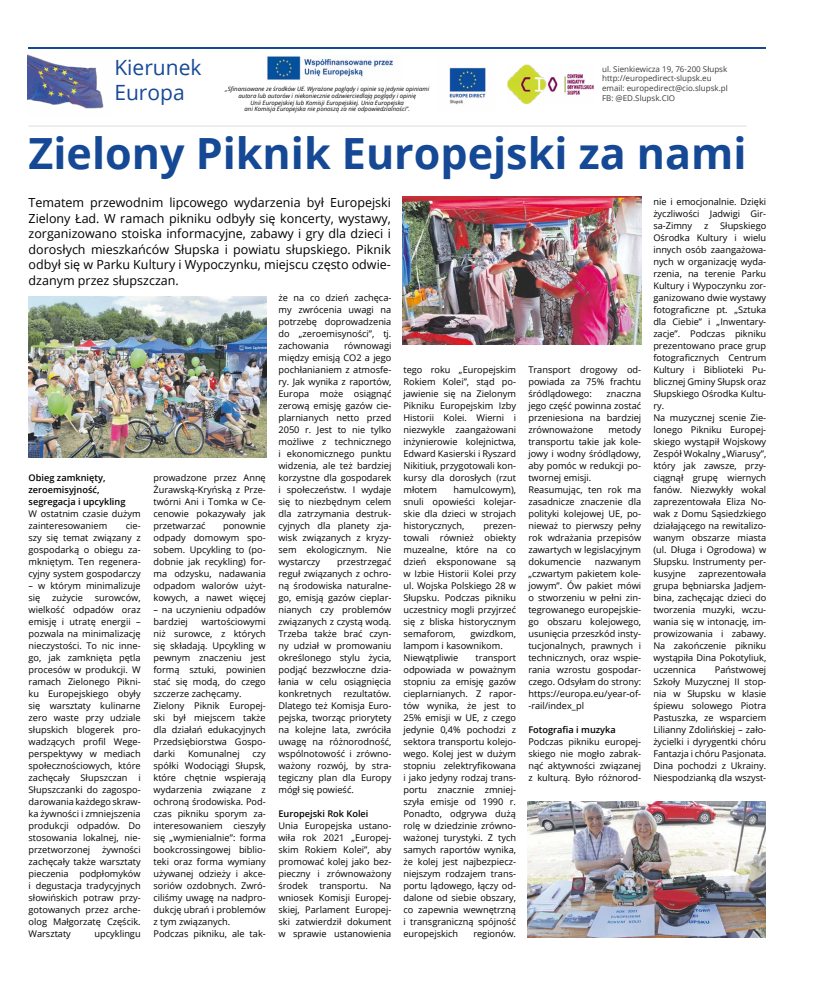
<style>
.page{position:relative;width:820px;height:993px;background:#fff}
.page>*{position:absolute;margin:0;border:0;box-sizing:border-box;transform-origin:0 0}
.t1{font:700 43px "Open Sans";color:#154996}
.t2{font:21px/25.2px "Open Sans";color:#154996}
.t3{font:12.5px/15.5px "Open Sans";color:#000;text-align:justify}
.t4{font:9.2px/12px "Open Sans";color:#000;text-align:justify}
.t5{font:600 9.2px/12px "Open Sans";color:#000}
.t6{font:8px/9.6px "Open Sans";color:#3c3c3b}
.t7{font:italic 6px/6.8px "Open Sans";color:#000;text-align:center}
</style>
<div class="page">
<hr style="left:29px;top:125px;width:717px;height:2px;background:#e3e3e3">
<img style="left:28px;top:296px;width:238px;height:161px">
<img style="left:403px;top:196px;width:237px;height:148px">
<img style="left:527px;top:801px;width:238px;height:136px">
<hr style="left:28px;top:48px;width:737px;height:1px;background:#154996">
<img style="left:449px;top:67px;width:37px;height:38px">
<img style="left:507px;top:64px;width:85px;height:39px">
<img style="left:28px;top:54px;width:76px;height:55px">
<img style="left:266px;top:56px;width:127px;height:24px">
<h2 class="t2" style="left:114px;top:54px;width:89px">Kierunek<br>Europa</h2>
<p class="t6" style="left:602px;top:64px;width:127px">ul. Sienkiewicza 19, 76-200 Słupsk http://europedirect-slupsk.eu email: europedirect@cio.slupsk.pl<br>FB: @ED.Slupsk.CIO</p>
<p class="t7" style="left:225px;top:85px;width:205px">„Sfinansowane ze środków UE. Wyrażone poglądy i opinie są jedynie opiniami autora lub autorów i niekoniecznie odzwierciedlają poglądy i opinię<br>Unii Europejskiej lub Komisji Europejskiej. Unia Europejska<br>ani Komisja Europejska nie ponoszą za nie odpowiedzialności”.</p>
<h1 class="t1" style="left:29px;top:123px;width:719px">Zielony Piknik Europejski za nami</h1>
<p class="t3" style="left:29px;top:195px;width:364px">Tematem przewodnim lipcowego wydarzenia był Europejski Zielony Ład. W ramach pikniku odbyły się koncerty, wystawy, zorganizowano stoiska informacyjne, zabawy i gry dla dzieci i dorosłych mieszkańców Słupska i powiatu słupskiego. Piknik odbył się w Parku Kultury i Wypoczynku, miejscu często odwie&shy;dzanym przez słupszczan.</p>
<p class="t4" style="left:653px;top:195px;width:114px">nie i emocjonalnie. Dzięki życzliwości Jadwigi Gir&shy;sa-Zimny</p>
<p class="t4" style="left:653px;top:219px;width:114px;text-align:left;text-indent:67px">Słupskiego<br>Ośrodka Kultury i wielu innych osób zaangażowa&shy;nych w organizację wyda&shy;rzenia, na terenie Parku<br>Kultury i Wypoczynku zor&shy;ganizowano dwie wystawy fotograficzne pt. „Sztuka dla Ciebie” i „Inwentary&shy;zacje”. Podczas pikniku prezentowano prace grup fotograficznych Centrum<br>Kultury i Biblioteki Pu&shy;blicznej Gminy Słupsk oraz<br>Słupskiego Ośrodka Kultu&shy;ry.<br>Na muzycznej scenie Zie&shy;lonego Pikniku Europej&shy;skiego wystąpił Wojskowy<br>Zespół Wokalny „Wiarusy”, który jak zawsze, przy&shy;ciągnął grupę wiernych fanów. Niezwykły wokal zaprezentowała Eliza No&shy;wak z Domu Sąsiedzkiego działającego na rewitalizo&shy;wanym obszarze miasta (ul. Długa i Ogrodowa) w<br>Słupsku. Instrumenty per&shy;kusyjne</p>
<p class="t4" style="left:703px;top:219px;width:6px">z</p>
<p class="t4" style="left:278px;top:291px;width:114px">że na co dzień zachęca&shy;my zwrócenia uwagi na potrzebę doprowadzenia do „zeroemisyności”, tj. zachowania</p>
<p class="t4" style="left:278px;top:339px;width:114px;text-indent:66px">równowagi między emisją CO2 a jego pochłanianiem z atmosfe&shy;ry. Jak wynika z raportów, Europa może osiągnąć zerową emisję gazów cie&shy;plarnianych netto przed 2050 r. Jest to nie tylko możliwe z technicznego i ekonomicznego punktu widzenia, ale też bardziej korzystne dla gospodarek i społeczeństw. I wydaje się to niezbędnym celem dla zatrzymania destruk&shy;cyjnych dla planety zja&shy;wisk związanych z kryzy&shy;sem ekologicznym. Nie wystarczy</p>
<p class="t4" style="left:528px;top:363px;width:114px">Transport drogowy od&shy;powiada za 75% frachtu śródlądowego:</p>
<p class="t4" style="left:403px;top:363px;width:114px">tego roku „Europejskim Rokiem Kolei”, stąd po&shy;jawienie się na Zielonym Pikniku Europejskim Izby Historii Kolei. Wierni i niezwykle zaangażowani inżynierowie kolejnictwa, Edward Kasierski i Ryszard Nikitiuk, przygotowali kon&shy;kursy dla dorosłych (rzut młotem</p>
<p class="t4" style="left:528px;top:387px;width:114px;text-indent:78px">znaczna jego część powinna zostać przeniesiona na bardziej zrównoważone</p>
<p class="t4" style="left:528px;top:423px;width:114px;text-align:left;text-indent:80px">metody transportu takie jak kole&shy;jowy i wodny śródlądowy, aby pomóc w redukcji po&shy;twornej emisji.<br>Reasumując, ten rok ma zasadnicze znaczenie dla polityki kolejowej UE, po&shy;nieważ to pierwszy pełny rok wdrażania przepisów zawartych w legislacyjnym dokumencie</p>
<p class="t4" style="left:153px;top:471px;width:114px">prowadzone przez Annę Żurawską-Kryńską z Prze&shy;twórni Ani i Tomka w Ce&shy;cenowie pokazywały jak przetwarzać</p>
<p class="t5" style="left:29px;top:471px;width:98px">Obieg zamknięty, zeroemisyjność, segregacja i upcykling</p>
<p class="t4" style="left:29px;top:507px;width:114px">W ostatnim czasie dużym zainteresowaniem</p>
<p class="t4" style="left:403px;top:483px;width:114px;text-indent:50px">hamulcowym), snuli opowieści kolejar&shy;skie dla dzieci w strojach historycznych,</p>
<p class="t4" style="left:29px;top:519px;width:114px;text-indent:97px">cie&shy;szy się temat związany z gospodarką o obiegu za&shy;mkniętym. Ten regenera&shy;cyjny system gospodarczy</p>
<p class="t4" style="left:29px;top:579px;width:114px">– w którym minimalizuje się</p>
<p class="t4" style="left:153px;top:519px;width:114px;text-indent:69px">ponownie odpady domowym spo&shy;sobem. Upcykling to (po&shy;dobnie jak recykling) for&shy;ma odzysku, nadawania odpadom walorów użyt&shy;kowych, a nawet więcej</p>
<p class="t4" style="left:153px;top:603px;width:114px">– na uczynieniu odpadów bardziej</p>
<p class="t4" style="left:403px;top:519px;width:114px;text-indent:80px">prezen&shy;towali również obiekty muzealne, które na co dzień eksponowane są w Izbie Historii Kolei przy ul. Wojska Polskiego 28 w Słupsku. Podczas pikniku uczestnicy mogli przyjrzeć się z bliska historycznym semaforom,</p>
<p class="t4" style="left:278px;top:555px;width:114px;text-indent:59px">przestrzegać reguł związanych z ochro&shy;ną środowiska naturalne&shy;go, emisją gazów cieplar&shy;nianych czy problemów związanych z czystą wodą.<br>Trzeba także brać czyn&shy;ny udział w promowaniu określonego stylu życia, podjąć bezzwłoczne dzia&shy;łania w celu osiągnięcia konkretnych</p>
<p class="t4" style="left:528px;top:555px;width:114px;text-indent:66px">nazwanym „czwartym pakietem kole&shy;jowym”. Ów pakiet mówi o stworzeniu w pełni zin&shy;tegrowanego europejskie&shy;go obszaru kolejowego, usunięcia przeszkód insty&shy;tucjonalnych, prawnych i technicznych, oraz wspie&shy;rania wzrostu gospodar&shy;czego. Odsyłam do strony: https://europa.eu/year-of--rail/index_pl</p>
<p class="t5" style="left:528px;top:723px;width:89px">Fotografia i muzyka</p>
<p class="t4" style="left:528px;top:735px;width:114px">Podczas pikniku europej&shy;skiego nie mogło zabrak&shy;nąć aktywności związanej z kulturą. Było różnorod-</p>
<p class="t4" style="left:653px;top:567px;width:114px;text-indent:45px">zaprezentowała grupa bębniarska Jadjem&shy;bina, zachęcając dzieci do tworzenia muzyki, wczu&shy;wania się w intonację, im&shy;prowizowania i zabawy.<br>Na zakończenie pikniku wystąpiła Dina Pokotyliuk, uczennica</p>
<p class="t4" style="left:29px;top:591px;width:114px;text-indent:66px">surowców, wielkość odpadów oraz emisję i utratę energii – pozwala na minimalizację nieczystości. To nic inne&shy;go, jak zamknięta pętla procesów w produkcji. W ramach Zielonego Pikni&shy;ku Europejskiego obyły się warsztaty kulinarne zero waste przy udziale słupskich blogerek pro&shy;wadzących profil Wege&shy;perspektywy w mediach społecznościowych, które zachęcały Słupszczan i Słupszczanki do zagospo&shy;darowania każdego skraw&shy;ka żywności i zmniejszenia produkcji odpadów. Do stosowania lokalnej, nie&shy;przetworzonej</p>
<p class="t4" style="left:52px;top:591px;width:32px">zużycie</p>
<p class="t4" style="left:153px;top:615px;width:114px;text-align:left;text-indent:48px">wartościowymi niż surowce, z których się składają. Upcykling w pewnym znaczeniu jest formą sztuki, powinien stać się modą, do czego szczerze zachęcamy.<br>Zielony Piknik Europej&shy;ski był miejscem także dla działań edukacyjnych<br>Przedsiębiorstwa Gospo&shy;darki</p>
<p class="t4" style="left:403px;top:627px;width:114px;text-align:left;text-indent:67px">gwizdkom, lampom i kasownikom.<br>Niewątpliwie</p>
<p class="t4" style="left:403px;top:651px;width:114px;text-indent:72px">transport odpowiada w poważnym stopniu za emisję gazów cieplarnianych. Z rapor&shy;tów wynika, że jest to 25% emisji w UE, z czego jedynie 0,4% pochodzi z sektora transportu kolejo&shy;wego. Kolej jest w dużym stopniu zelektryfikowana i jako jedyny rodzaj trans&shy;portu znacznie zmniej&shy;szyła emisje od 1990 r.<br>Ponadto, odgrywa dużą rolę w dziedzinie zrówno&shy;ważonej turystyki. Z tych samych raportów wynika, że kolej jest najbezpiecz&shy;niejszym rodzajem trans&shy;portu lądowego, łączy od&shy;dalone od siebie obszary, co zapewnia wewnętrzną i transgraniczną spójność europejskich</p>
<p class="t4" style="left:653px;top:663px;width:114px;text-indent:62px">Państwowej Szkoły Muzycznej II stop&shy;nia w Słupsku w klasie śpiewu solowego Piotra Pastuszka, ze wsparciem Lilianny Zdolińskiej – zało&shy;życielki i dyrygentki chóru Fantazja i chóru Pasjonata.<br>Dina pochodzi z Ukrainy.<br>Niespodzianką dla wszyst-</p>
<p class="t4" style="left:278px;top:687px;width:114px;text-indent:65px">rezultatów.<br>Dlatego też Komisja Euro&shy;pejska, tworząc priorytety na kolejne lata, zwróciła uwagę na różnorodność, wspólnotowość i zrówno&shy;ważony rozwój, by stra&shy;tegiczny plan dla Europy mógł się powieść.</p>
<p class="t5" style="left:278px;top:807px;width:91px">Europejski Rok Kolei</p>
<p class="t4" style="left:278px;top:819px;width:114px">Unia Europejska ustano&shy;wiła rok 2021 „Europej&shy;skim Rokiem Kolei”, aby promować kolej jako bez&shy;pieczny i zrównoważony środek</p>
<p class="t4" style="left:188px;top:747px;width:53px">Komunalnej</p>
<p class="t4" style="left:153px;top:747px;width:114px;text-align:left;text-indent:99px">czy spółki Wodociągi Słupsk, które chętnie wspierają wydarzenia związane z ochroną środowiska. Pod&shy;czas pikniku sporym za&shy;interesowaniem cieszyły się „wymienialnie”: forma bookcrossingowej biblio&shy;teki oraz forma wymiany używanej odzieży i akce&shy;soriów ozdobnych. Zwró&shy;ciliśmy uwagę na nadpro&shy;dukcję ubrań i problemów z tym związanych.<br>Podczas pikniku, ale tak-</p>
<p class="t4" style="left:29px;top:843px;width:114px;text-indent:74px">żywności zachęcały także warsztaty pieczenia podpłomyków i degustacja tradycyjnych słowińskich potraw przy&shy;gotowanych przez arche&shy;olog Małgorzatę Częścik.<br>Warsztaty</p>
<p class="t4" style="left:278px;top:879px;width:114px;text-indent:101px">Na wniosek Komisji Europej&shy;skiej, Parlament Europej&shy;ski zatwierdził dokument w sprawie ustanowienia</p>
<p class="t4" style="left:319px;top:879px;width:50px">transportu.</p>
<p class="t4" style="left:473px;top:927px;width:44px">regionów.</p>
<p class="t4" style="left:94px;top:927px;width:48px">upcyklingu</p>
</div>
